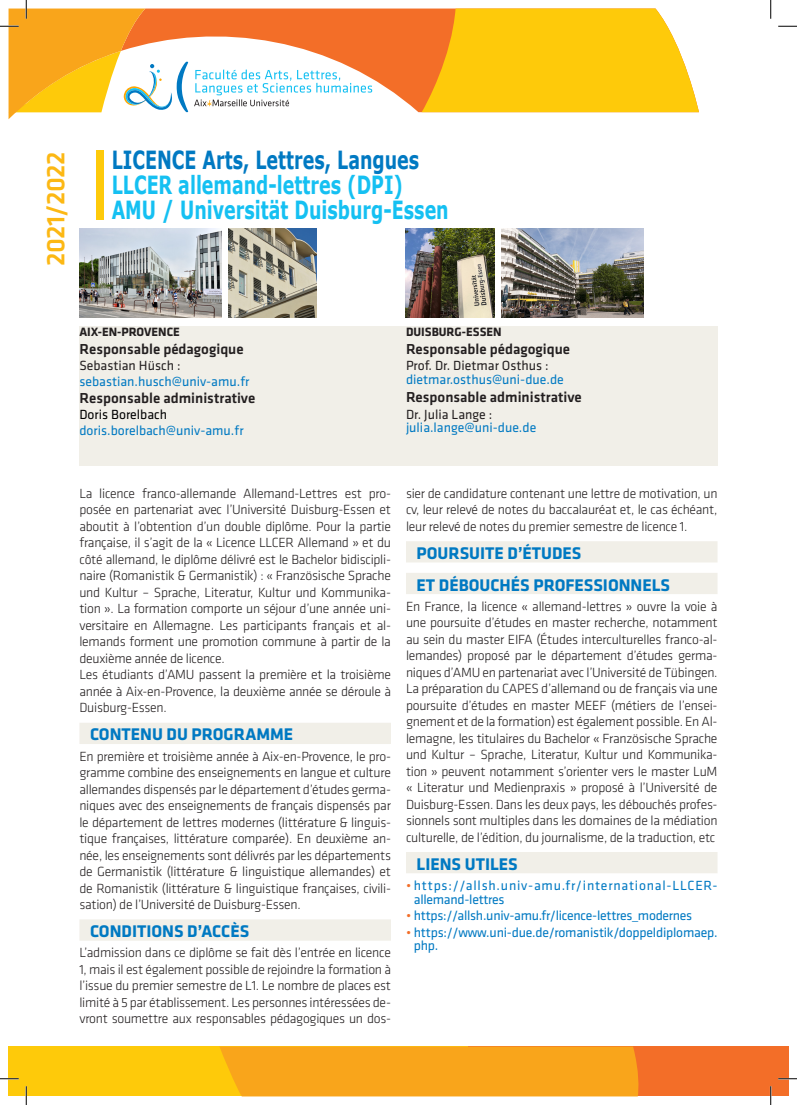
<style>
.page{position:relative;width:797px;height:1105px;background:#fff}
.page>*{position:absolute;margin:0;border:0;box-sizing:border-box;transform-origin:0 0}
.t1{font:500 26.62px "Klavika Basic";letter-spacing:-.02em;color:#fcb814}
.t2{font:700 25px "Verdana";color:#15c0f2;scale:.7 1}
.t3{font:700 25px "Verdana";color:#0079c2;scale:.7 1}
.Titre{font:700 17.5px "Klavika Basic";color:#0079c2}
.Texte_klavika{font:500 15px "Klavika Basic";color:#231f20}
.sous_titre_noir{font:500 15px "Klavika Basic";color:#231f20}
.Texte_klavika-2{font:300 13.75px/16.5px "Klavika Basic";letter-spacing:-.02em;color:#231f20;text-align:justify}
.Texte_klavika-3{font:13.75px/15.9px "Klavika Basic";color:#0079c2}
.Texte_klavika-4{font:13.75px/13.8px "Klavika Basic";letter-spacing:.055em;color:#0079c2}
.Texte_klavika-5{font:13.75px "Klavika Basic";letter-spacing:-.02em;color:#0079c2}
.Texte_klavika-6{font:13.75px "Klavika Basic";color:#231f20}
.t4{font:700 12.5px "Klavika Basic";color:#231f20}
.s1{color:#231f20}
.s2{color:#000}
.s3{font-weight:300;color:#f36e28}
</style>
<div class="page">
<div style="left:79px;top:327px;width:638px;height:139px;background:#f1efe8"></div>
<div style="left:79px;top:723px;width:312px;height:21px;background:#f1efe8"></div>
<div style="left:79px;top:919px;width:312px;height:22px;background:#f1efe8"></div>
<div style="left:406px;top:541px;width:311px;height:21px;background:#f1efe8"></div>
<div style="left:406px;top:573px;width:311px;height:21px;background:#f1efe8"></div>
<div style="left:406px;top:852px;width:311px;height:21px;background:#f1efe8"></div>
<div style="left:96px;top:150px;width:8px;height:69px;background:#feca0a"></div>
<img style="left:79px;top:229px;width:142px;height:88px">
<img style="left:228px;top:229px;width:89px;height:88px">
<img style="left:405px;top:229px;width:89px;height:88px">
<img style="left:501px;top:229px;width:142px;height:88px">
<svg style="left:188px;top:9px;width:233px;height:103px;fill:#f36e28"></svg>
<svg style="left:421px;top:9px;width:278px;height:103px;background:#fdc61b"></svg>
<svg style="left:194px;top:70px;width:178px;height:36px"></svg>
<div style="left:468px;top:1046px;width:320px;height:50px;background:#f36e28"></div>
<div style="left:9px;top:1046px;width:459px;height:50px;background:#feca0a"></div>
<div style="left:220px;top:1046px;width:419px;height:50px;background:#f9a51b"></div>
<svg style="left:778px;top:25px;width:19px;height:2px"></svg>
<svg style="left:0;top:1078px;width:19px;height:1px"></svg>
<svg style="left:778px;top:1078px;width:19px;height:1px"></svg>
<svg style="left:0;top:0;width:188px;height:119px"></svg>
<svg style="left:25px;top:1086px;width:2px;height:19px"></svg>
<svg style="left:770px;top:0;width:1px;height:19px"></svg>
<svg style="left:770px;top:1086px;width:1px;height:19px"></svg>
<p class="t1" style="left:38px;top:266px;width:116px;rotate:-90deg">2021/2022</p>
<p class="t3" style="left:112px;top:143px;width:441px">LICENCE Arts, Lettres, Langues</p>
<p class="t2" style="left:112px;top:167px;width:418px">LLCER allemand-lettres (DPI)</p>
<p class="t2" style="left:112px;top:192px;width:483px">AMU / Universität Duisburg-Essen</p>
<p class="t4" style="left:79px;top:323px;width:102px">AIX-EN-PROVENCE</p>
<p class="Texte_klavika" style="left:79px;top:339px;width:166px">Responsable pédagogique</p>
<p class="Texte_klavika-3" style="left:79px;top:357px;width:171px"><span class="s1">Sebastian Hüsch : </span>sebastian.husch@univ-amu.fr</p>
<p class="Texte_klavika" style="left:79px;top:388px;width:177px">Responsable administrative</p>
<p class="Texte_klavika-3" style="left:79px;top:406px;width:166px;line-height:15.5px"><span class="s2">Doris Borelbach </span>doris.borelbach@univ-amu.fr</p>
<p class="t4" style="left:406px;top:323px;width:97px">DUISBURG-ESSEN</p>
<p class="sous_titre_noir" style="left:406px;top:339px;width:166px">Responsable pédagogique</p>
<p class="Texte_klavika-6" style="left:406px;top:357px;width:144px">Prof. Dr. Dietmar Osthus :</p>
<p class="Texte_klavika-3" style="left:406px;top:371px;width:159px">dietmar.osthus@uni-due.de</p>
<p class="sous_titre_noir" style="left:406px;top:387px;width:177px">Responsable administrative</p>
<p class="Texte_klavika-6" style="left:406px;top:405px;width:88px">Dr. Julia Lange :</p>
<p class="Texte_klavika-3" style="left:406px;top:419px;width:132px">julia.lange@uni-due.de</p>
<p class="Texte_klavika-2" style="left:79px;top:485px;width:313px">La licence franco-allemande Allemand-Lettres est pro&shy;posée en partenariat avec l’Université Duisburg-Essen et aboutit à l’obtention d’un double diplôme. Pour la partie française, il s’agit de la « Licence LLCER Allemand » et du côté allemand, le diplôme délivré est le Bachelor bidiscipli&shy;naire (Romanistik &amp; Germanistik) : « Französische Sprache und Kultur – Sprache, Literatur, Kultur und Kommunika&shy;tion ». La formation comporte un séjour d’une année uni&shy;versitaire en Allemagne. Les participants français et al&shy;lemands forment une promotion commune à partir de la deuxième année de licence.</p>
<p class="Texte_klavika-2" style="left:79px;top:666px;width:313px">Les étudiants d’AMU passent la première et la troisième année à Aix-en-Provence, la deuxième année se déroule à Duisburg-Essen.</p>
<p class="Titre" style="left:90px;top:722px;width:205px">CONTENU DU PROGRAMME</p>
<p class="Texte_klavika-2" style="left:79px;top:747px;width:313px">En première et troisième année à Aix-en-Provence, le pro&shy;gramme combine des enseignements en langue et culture allemandes dispensés par le département d’études germa&shy;niques avec des enseignements de français dispensés par le département de lettres modernes (littérature &amp; linguis&shy;tique françaises, littérature comparée). En deuxième an&shy;née, les enseignements sont délivrés par les départements de Germanistik (littérature &amp; linguistique allemandes) et de Romanistik (littérature &amp; linguistique françaises, civili&shy;sation) de l’Université de Duisburg-Essen.</p>
<p class="Titre" style="left:90px;top:919px;width:161px">CONDITIONS D’ACCÈS</p>
<p class="Texte_klavika-2" style="left:79px;top:944px;width:313px">L’admission dans ce diplôme se fait dès l’entrée en licence 1, mais il est également possible de rejoindre la formation à l’issue du premier semestre de L1. Le nombre de places est limité à 5 par établissement. Les personnes intéressées de&shy;vront soumettre aux responsables pédagogiques un dos-</p>
<p class="Texte_klavika-2" style="left:406px;top:485px;width:313px">sier de candidature contenant une lettre de motivation, un cv, leur relevé de notes du baccalauréat et, le cas échéant, leur relevé de notes du premier semestre de licence 1.</p>
<p class="Titre" style="left:416px;top:540px;width:166px">POURSUITE D’ÉTUDES</p>
<p class="Titre" style="left:416px;top:572px;width:255px">ET DÉBOUCHÉS PROFESSIONNELS</p>
<p class="Texte_klavika-2" style="left:406px;top:598px;width:313px">En France, la licence « allemand-lettres » ouvre la voie à une poursuite d’études en master recherche, notamment au sein du master EIFA (Études interculturelles franco-al&shy;lemandes) proposé par le département d’études germa&shy;niques d’AMU en partenariat avec l’Université de Tübingen.<br>La préparation du CAPES d’allemand ou de français via une poursuite d’études en master MEEF (métiers de l’ensei&shy;gnement et de la formation) est également possible. En Al&shy;lemagne, les titulaires du Bachelor « Französische Sprache und Kultur – Sprache, Literatur, Kultur und Kommunika&shy;tion » peuvent notamment s’orienter vers le master LuM « Literatur und Medienpraxis » proposé à l’Université de Duisburg-Essen. Dans les deux pays, les débouchés profes&shy;sionnels sont multiples dans les domaines de la médiation culturelle, de l’édition, du journalisme, de la traduction, etc</p>
<p class="Titre" style="left:416px;top:851px;width:103px">LIENS UTILES</p>
<p class="Texte_klavika-4" style="left:414px;top:878px;width:305px;text-indent:-8px"><span class="s3">•</span> https://allsh.univ-amu.fr/international-LLCER&shy;allemand-lettres</p>
<p class="Texte_klavika-5" style="left:406px;top:906px;width:288px"><span class="s3">•</span> https://allsh.univ-amu.fr/licence-lettres_modernes</p>
<p class="Texte_klavika-3" style="left:414px;top:925px;width:305px;line-height:13.8px;text-indent:-8px"><span class="s3">•</span> https://www.uni-due.de/romanistik/doppeldiplomaep. php.</p>
</div>
